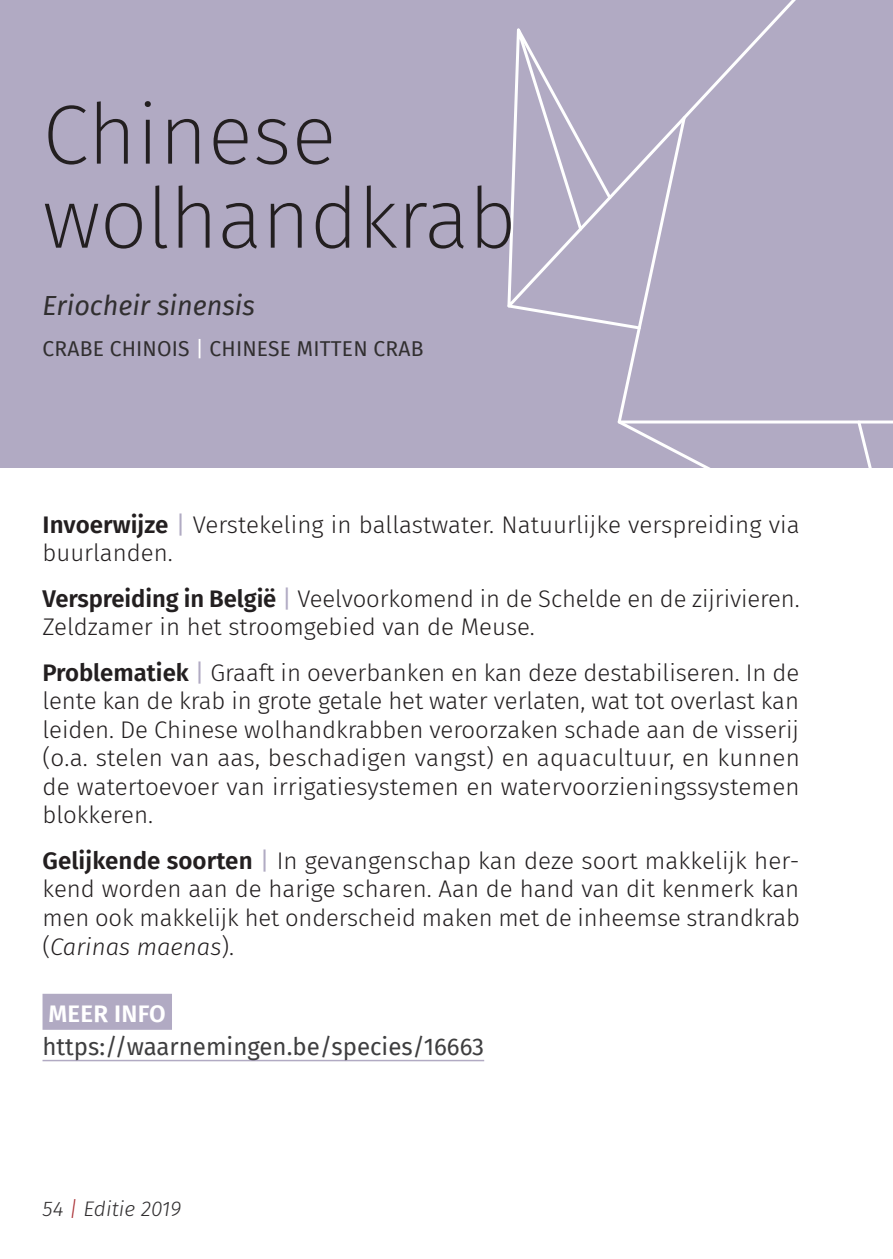
<style>
.page{position:relative;width:893px;height:1259px;background:#fff}
.page>*{position:absolute;margin:0;border:0;box-sizing:border-box;transform-origin:0 0}
.t1{font:200 84px/84px "Fira Sans";letter-spacing:-.01em;color:#231f20}
.t2{font:italic 27px "Fira Sans";color:#312f30}
.t3{font:300 24px/28.5px "Fira Sans";letter-spacing:-.005em;color:#231f20}
.t4{font:24px "Fira Sans";color:#3e3e3f}
.t5{font:600 24px "Fira Sans";letter-spacing:.01em;color:#fff}
.t6{font:21px "Fira Sans";letter-spacing:.01em;color:#312f30}
.t7{font:italic 300 21px "Fira Sans";color:#312f30}
.s1{color:#fff}
.s2{font-weight:600}
.s3{font-weight:400;color:#b1aac3}
.s4{font-style:italic}
.s5{color:#aa3136}
</style>
<div class="page">
<div style="left:0;top:0;width:893px;height:468px;background:#b1aac3"></div>
<svg style="left:507px;top:119px;width:108px;height:183px"></svg>
<svg style="left:514px;top:28px;width:100px;height:174px"></svg>
<svg style="left:507px;top:302px;width:108px;height:24px"></svg>
<svg style="left:622px;top:425px;width:250px;height:43px"></svg>
<svg style="left:615px;top:0;width:278px;height:425px"></svg>
<div style="left:43px;top:993px;width:129px;height:36px;background:#b1aac3"></div>
<hr style="left:43px;top:1059px;width:441px;height:2px;background:#b1aac3">
<h1 class="t1" style="left:43px;top:93px;width:476px">Chinese wolhandkrab</h1>
<p class="t2" style="left:43px;top:290px;width:214px">Eriocheir sinensis</p>
<p class="t6" style="left:43px;top:337px;width:382px">CRABE CHINOIS <span class="s1">|</span> CHINESE MITTEN CRAB</p>
<p class="t3" style="left:43px;top:510px;width:759px"><span class="s2">Invoerwijze</span> <span class="s3">|</span> Verstekeling in ballastwater. Natuurlijke verspreiding via buurlanden.</p>
<p class="t3" style="left:43px;top:584px;width:759px"><span class="s2">Verspreiding in België</span> <span class="s3">|</span> Veelvoorkomend in de Schelde en de zijrivieren.<br>Zeldzamer in het stroomgebied van de Meuse.</p>
<p class="t3" style="left:43px;top:658px;width:759px;text-align:justify"><span class="s2">Problematiek</span> <span class="s3">|</span> Graaft in oeverbanken en kan deze destabiliseren. In de lente kan de krab in grote getale het water verlaten, wat tot overlast kan leiden. De Chinese wolhandkrabben veroorzaken schade aan de visserij (o.a. stelen van aas, beschadigen vangst) en aquacultuur, en kunnen de watertoevoer van irrigatiesystemen en watervoorzieningssystemen blokkeren.</p>
<p class="t3" style="left:43px;top:846px;width:759px;text-align:justify"><span class="s2">Gelijkende soorten</span> <span class="s3">|</span> In gevangenschap kan deze soort makkelijk her&shy;kend worden aan de harige scharen. Aan de hand van dit kenmerk kan men ook makkelijk het onderscheid maken met de inheemse strandkrab (<span class="s4">Carinas maenas</span>).</p>
<p class="t5" style="left:48px;top:999px;width:131px">MEER INFO :</p>
<p class="t4" style="left:43px;top:1032px;width:443px">https://waarnemingen.be/species/16663</p>
<p class="t7" style="left:43px;top:1196px;width:140px">54 <span class="s5">|</span> Editie 2019</p>
</div>
